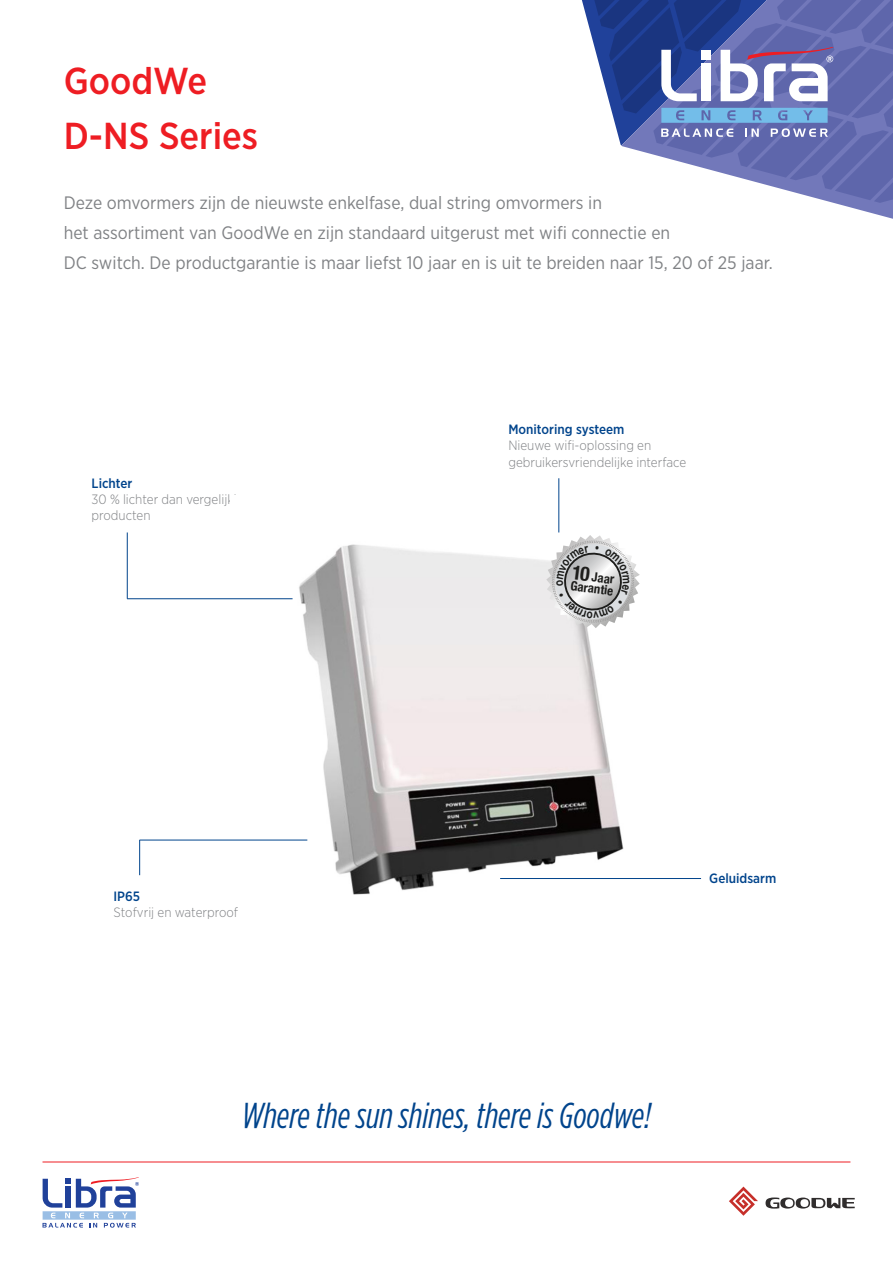
<style>
.page{position:relative;width:893px;height:1263px;background:#fff}
.page>*{position:absolute;margin:0;border:0;box-sizing:border-box;transform-origin:0 0}
.t1{font:500 37.5px "Gotham Narrow";color:#ee1d23}
.t2{font:italic 36px "Gotham Condensed";color:#01448c}
.t3{font:18px/30px "Gotham Narrow";color:#808285}
.t4{font:300 13.5px/16.2px "Gotham Narrow";color:#808285}
.t5{font:500 13.5px "Gotham Narrow";color:#01448c}
.t6{font:700 condensed 12.9px/11.7px "Helvetica Neue";color:#1d1d1b}
.s1{font-size:19.8px}
</style>
<div class="page">
<svg style="left:834px;top:203px;width:59px;height:16px"></svg>
<svg style="left:582px;top:0;width:311px;height:203px"></svg>
<svg style="left:765px;top:1197px;width:90px;height:11px"></svg>
<svg style="left:729px;top:1186px;width:29px;height:30px"></svg>
<svg style="left:43px;top:1177px;width:96px;height:50px"></svg>
<hr style="left:43px;top:1161px;width:807px;height:1px;background:#ee1d23">
<hr style="left:127px;top:532px;width:1px;height:67px;background:#01448c">
<img style="left:231px;top:496px;width:393px;height:399px">
<hr style="left:559px;top:478px;width:1px;height:54px;background:#01448c">
<hr style="left:127px;top:598px;width:166px;height:1px;background:#01448c">
<hr style="left:139px;top:840px;width:1px;height:35px;background:#01448c">
<hr style="left:139px;top:840px;width:168px;height:1px;background:#01448c">
<hr style="left:500px;top:878px;width:201px;height:1px;background:#01448c">
<svg style="left:546px;top:535px;width:94px;height:93px"></svg>
<p class="t1" style="left:64px;top:57px;width:145px">GoodWe</p>
<p class="t1" style="left:64px;top:112px;width:196px">D-NS Series</p>
<p class="t3" style="left:64px;top:188px;width:710px">Deze omvormers zijn de nieuwste enkelfase, dual string omvormers in<br>het assortiment van GoodWe en zijn standaard uitgerust met wifi connectie en<br>DC switch. De productgarantie is maar liefst 10 jaar en is uit te breiden naar 15, 20 of 25 jaar.</p>
<p class="t5" style="left:92px;top:474px;width:42px">Lichter</p>
<p class="t4" style="left:92px;top:490px;width:176px">30 % lichter dan vergelijkbaree producten</p>
<p class="t5" style="left:508px;top:421px;width:118px">Monitoring systeem</p>
<p class="t4" style="left:508px;top:437px;width:179px">Nieuwe wifi-oplossing en gebruikersvriendelijke interface</p>
<p class="t6" style="left:573px;top:567px;width:45px;rotate:7deg"><span class="s1">10</span> Jaar<br>Garantie</p>
<p class="t5" style="left:114px;top:888px;width:28px">IP65</p>
<p class="t4" style="left:114px;top:904px;width:126px">Stofvrij en waterproof</p>
<p class="t5" style="left:709px;top:869px;width:69px">Geluidsarm</p>
<p class="t2" style="left:242px;top:1094px;width:411px">Where the sun shines, there is Goodwe!</p>
</div>
